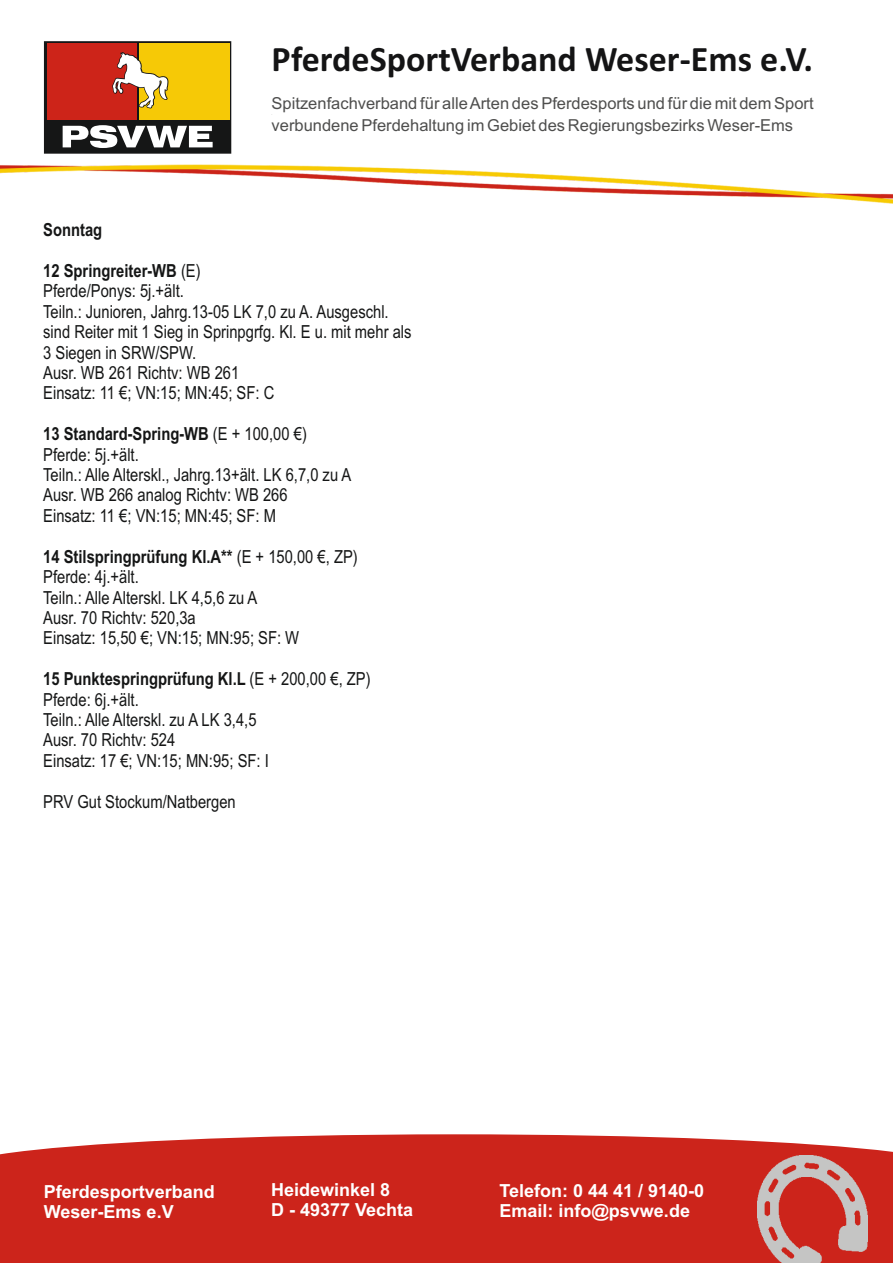
<style>
.page{position:relative;width:893px;height:1263px;background:#fff}
.page>*{position:absolute;margin:0;border:0;box-sizing:border-box;transform-origin:0 0}
.t1{font:700 36px "Calibri";color:#141415}
.t2{font:18px/20.4px "Arial Narrow";color:#151616}
.t3{font:700 18px/20.1px "Arial";color:#fff}
.t4{font:700 18px "Arial Narrow";color:#151616}
.t5{font:16.5px/21.8px "Arial";color:#4e4e4d}
.s1{font-weight:700}
</style>
<div class="page">
<div style="left:0;top:1167px;width:893px;height:96px;background:#cc241b"></div>
<svg style="left:0;top:1134px;width:893px;height:66px;fill:#cc241b"></svg>
<svg style="left:44px;top:41px;width:187px;height:107px"></svg>
<img style="left:758px;top:1156px;width:110px;height:107px">
<img style="left:1px;top:148px;width:892px;height:56px">
<h1 class="t1" style="left:272px;top:44px;width:543px">PferdeSportVerband Weser-Ems e.V.</h1>
<p class="t5" style="left:272px;top:94px;width:544px">Spitzenfachverband für alle Arten des Pferdesports und für die mit dem Sport verbundene Pferdehaltung im Gebiet des Regierungsbezirks Weser-Ems</p>
<p class="t4" style="left:43px;top:223px;width:61px">Sonntag</p>
<p class="t2" style="left:43px;top:262px;width:370px"><span class="s1">12 Springreiter-WB</span> (E)<br>Pferde/Ponys: 5j.+ält.<br>Teiln.: Junioren, Jahrg.13-05 LK 7,0 zu A. Ausgeschl. sind Reiter mit 1 Sieg in Sprinpgrfg. Kl. E u. mit mehr als 3 Siegen in SRW/SPW.<br>Ausr. WB 261 Richtv: WB 261<br>Einsatz: 11 €; VN:15; MN:45; SF: C</p>
<p class="t2" style="left:43px;top:425px;width:310px"><span class="s1">13 Standard-Spring-WB</span> (E + 100,00 €)<br>Pferde: 5j.+ält.<br>Teiln.: Alle Alterskl., Jahrg.13+ält. LK 6,7,0 zu A Ausr. WB 266 analog Richtv: WB 266<br>Einsatz: 11 €; VN:15; MN:45; SF: M</p>
<p class="t2" style="left:43px;top:548px;width:316px"><span class="s1">14 Stilspringprüfung Kl.A**</span> (E + 150,00 €, ZP)<br>Pferde: 4j.+ält.<br>Teiln.: Alle Alterskl. LK 4,5,6 zu A<br>Ausr. 70 Richtv: 520,3a<br>Einsatz: 15,50 €; VN:15; MN:95; SF: W</p>
<p class="t2" style="left:43px;top:670px;width:329px"><span class="s1">15 Punktespringprüfung Kl.L</span> (E + 200,00 €, ZP)<br>Pferde: 6j.+ält.<br>Teiln.: Alle Alterskl. zu A LK 3,4,5<br>Ausr. 70 Richtv: 524<br>Einsatz: 17 €; VN:15; MN:95; SF: I</p>
<p class="t2" style="left:43px;top:793px;width:194px">PRV Gut Stockum/Natbergen</p>
<p class="t3" style="left:44px;top:1183px;width:173px">Pferdesportverband<br>Weser-Ems e.V</p>
<p class="t3" style="left:271px;top:1181px;width:144px">Heidewinkel 8<br>D - 49377 Vechta</p>
<p class="t3" style="left:499px;top:1182px;width:206px">Telefon: 0 44 41 / 9140-0<br>Email: info@psvwe.de</p>
</div>
